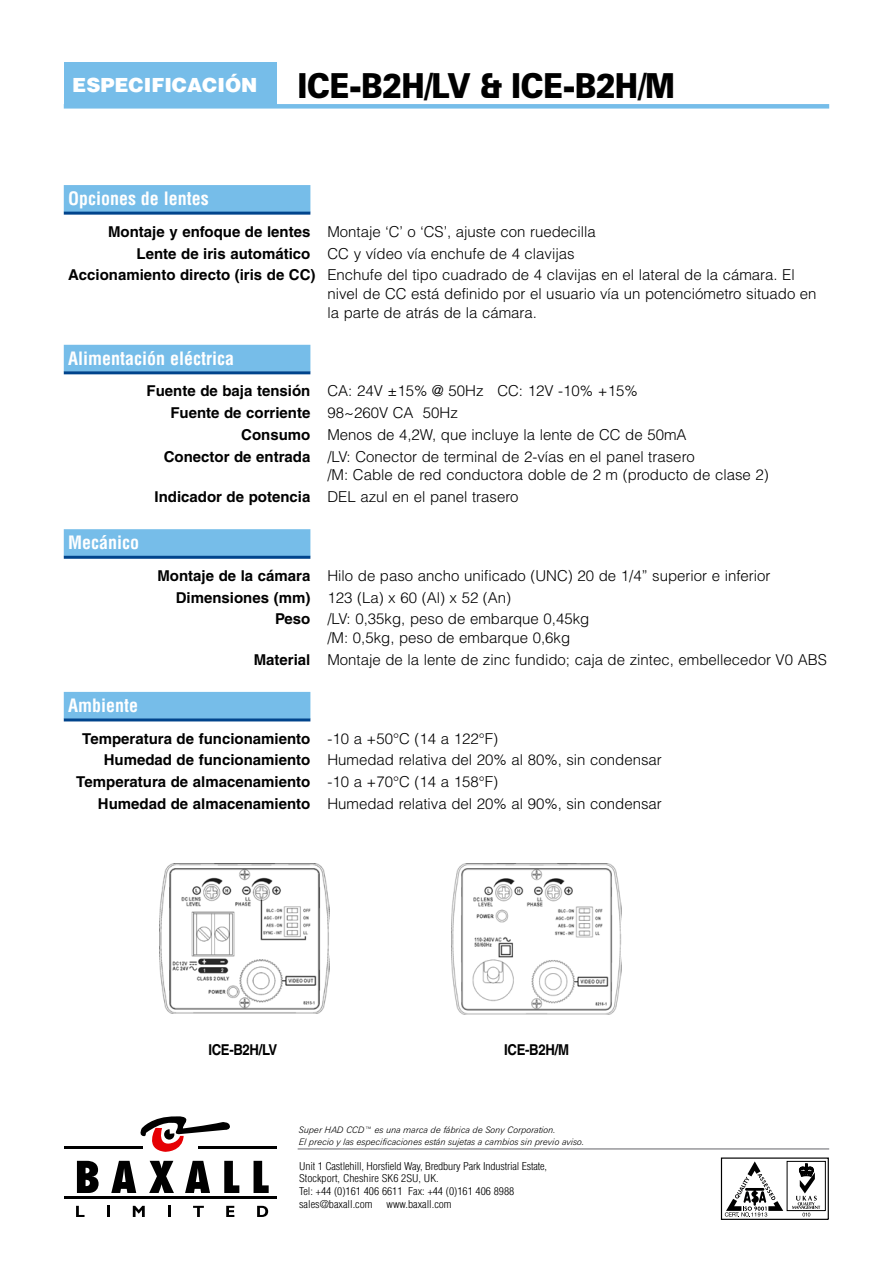
<style>
.page{position:relative;width:893px;height:1263px;background:#fff}
.page>*{position:absolute;margin:0;border:0;box-sizing:border-box;transform-origin:0 0}
.t1{font:900 34.5px "Zurich BT";letter-spacing:-.025em;color:#000;scale:.88 1}
.t2{font:700 condensed 18px "Helvetica";color:#fff}
.t3{font:300 15px/21.8px "Helvetica";color:#000}
.t4{font:700 15px "Helvetica";color:#000}
.t5{font:700 15px "Helvetica";color:#000;scale:.88 1}
.t6{font:300 condensed 10.5px/12.9px "Helvetica";color:#000;scale:1.1 1}
.t7{font:italic 300 9px/12px "Zurich BT";letter-spacing:-.01em;color:#000}
.s1{font-weight:700}
.s2{font-weight:300}
</style>
<div class="page">
<div style="left:64px;top:62px;width:212px;height:44px;background:#76bde9"></div>
<div style="left:64px;top:104px;width:765px;height:5px;background:#76bde9"></div>
<hr style="left:298px;top:1148px;width:531px;height:2px;background:#97979b">
<svg style="left:140px;top:1116px;width:90px;height:36px"></svg>
<svg style="left:77px;top:1161px;width:22px;height:32px"></svg>
<svg style="left:111px;top:1161px;width:25px;height:32px"></svg>
<svg style="left:149px;top:1161px;width:25px;height:32px"></svg>
<svg style="left:185px;top:1161px;width:25px;height:32px"></svg>
<svg style="left:224px;top:1161px;width:15px;height:32px"></svg>
<svg style="left:254px;top:1161px;width:15px;height:32px"></svg>
<hr style="left:64px;top:1197px;width:212px;height:2px;background:#000">
<hr style="left:64px;top:1147px;width:79px;height:2px;background:#000">
<hr style="left:198px;top:1147px;width:78px;height:2px;background:#000">
<svg style="left:76px;top:1206px;width:9px;height:11px"></svg>
<svg style="left:107px;top:1206px;width:3px;height:11px"></svg>
<svg style="left:133px;top:1206px;width:12px;height:11px"></svg>
<svg style="left:168px;top:1206px;width:3px;height:11px"></svg>
<svg style="left:193px;top:1206px;width:11px;height:11px"></svg>
<svg style="left:226px;top:1206px;width:8px;height:11px"></svg>
<svg style="left:257px;top:1206px;width:11px;height:11px"></svg>
<div style="left:721px;top:1157px;width:108px;height:63px;border:1px solid #000"></div>
<div style="left:787px;top:1161px;width:39px;height:50px;border:1px solid #000"></div>
<svg style="left:792px;top:1163px;width:28px;height:53px"></svg>
<svg style="left:725px;top:1161px;width:58px;height:56px"></svg>
<div style="left:64px;top:185px;width:246px;height:27px;background:#76bde9"></div>
<hr style="left:64px;top:212px;width:246px;height:3px;background:#00448c">
<div style="left:64px;top:345px;width:246px;height:27px;background:#76bde9"></div>
<hr style="left:64px;top:371px;width:246px;height:3px;background:#00448c">
<div style="left:64px;top:529px;width:246px;height:27px;background:#76bde9"></div>
<hr style="left:64px;top:556px;width:246px;height:3px;background:#00448c">
<div style="left:64px;top:692px;width:246px;height:27px;background:#76bde9"></div>
<hr style="left:64px;top:718px;width:246px;height:3px;background:#00448c">
<img style="left:159px;top:864px;width:170px;height:150px">
<img style="left:451px;top:864px;width:170px;height:150px">
<h1 class="t1" style="left:72px;top:65px;width:686px"><sup>ESPECIFICACIÓN</sup> ICE-B2H/LV &amp; ICE-B2H/M</h1>
<p class="t2" style="left:68px;top:188px;width:142px">Opciones de lentes</p>
<p class="t3" style="left:108px;top:220px;width:489px"><span class="s1">Montaje y enfoque de lentes</span> Montaje ‘C’ o ‘CS’, ajuste con ruedecilla</p>
<p class="t3" style="left:137px;top:242px;width:439px"><span class="s1">Lente de iris automático</span> CC y vídeo vía enchufe de 4 clavijas</p>
<p class="t3" style="left:68px;top:264px;width:728px"><span class="s1">Accionamiento directo (iris de CC)</span> Enchufe del tipo cuadrado de 4 clavijas en el lateral de la cámara. El</p>
<p class="t3" style="left:327px;top:284px;width:491px;line-height:18.8px">nivel de CC está definido por el usuario vía un potenciómetro situado en la parte de atrás de la cámara.</p>
<p class="t2" style="left:68px;top:347px;width:167px">Alimentación eléctrica</p>
<p class="t3" style="left:147px;top:380px;width:493px"><span class="s1">Fuente de baja tensión</span> CA: 24V ±15% @ 50Hz CC: 12V -10% +15%</p>
<p class="t4" style="left:170px;top:404px;width:289px">Fuente de corriente <span class="s2">98~260V CA 50Hz</span></p>
<p class="t3" style="left:241px;top:423px;width:447px"><span class="s1">Consumo</span> Menos de 4,2W, que incluye la lente de CC de 50mA</p>
<p class="t3" style="left:164px;top:445px;width:532px"><span class="s1">Conector de entrada</span> /LV: Conector de terminal de 2-vías en el panel trasero</p>
<p class="t3" style="left:155px;top:464px;width:616px;text-indent:173px">/M: Cable de red conductora doble de 2 m (producto de clase 2)<br><span class="s1">Indicador de potencia</span> DEL azul en el panel trasero</p>
<p class="t2" style="left:68px;top:532px;width:72px">Mecánico</p>
<p class="t3" style="left:157px;top:564px;width:615px"><span class="s1">Montaje de la cámara</span> Hilo de paso ancho unificado (UNC) 20 de 1/4” superior e inferior</p>
<p class="t3" style="left:176px;top:586px;width:337px"><span class="s1">Dimensiones (mm)</span> 123 (La) x 60 (Al) x 52 (An)</p>
<p class="t3" style="left:275px;top:608px;width:316px"><span class="s1">Peso</span> /LV: 0,35kg, peso de embarque 0,45kg</p>
<p class="t3" style="left:254px;top:626px;width:575px;text-indent:74px">/M: 0,5kg, peso de embarque 0,6kg<br><span class="s1">Material</span> Montaje de la lente de zinc fundido; caja de zintec, embellecedor V0 ABS</p>
<p class="t2" style="left:68px;top:695px;width:72px">Ambiente</p>
<p class="t4" style="left:82px;top:729px;width:418px">Temperatura de funcionamiento <span class="s2">-10 a +50°C (14 a 122°F)</span></p>
<p class="t3" style="left:104px;top:749px;width:560px"><span class="s1">Humedad de funcionamiento</span> Humedad relativa del 20% al 80%, sin condensar</p>
<p class="t4" style="left:76px;top:773px;width:423px">Temperatura de almacenamiento <span class="s2">-10 a +70°C (14 a 158°F)</span></p>
<p class="t3" style="left:98px;top:792px;width:566px"><span class="s1">Humedad de almacenamiento</span> Humedad relativa del 20% al 90%, sin condensar</p>
<p class="t5" style="left:208px;top:1041px;width:80px">ICE-B2H/LV</p>
<p class="t5" style="left:504px;top:1041px;width:75px">ICE-B2H/M</p>
<p class="t7" style="left:299px;top:1123px;width:287px">Super HAD CCD™ es una marca de fábrica de Sony Corporation.<br>El precio y las especificaciones están sujetas a cambios sin previo aviso.</p>
<p class="t6" style="left:299px;top:1159px;width:227px">Unit 1 Castlehill, Horsfield Way, Bredbury Park Industrial Estate, Stockport, Cheshire SK6 2SU, UK.<br>Tel: +44 (0)161 406 6611 Fax: +44 (0)161 406 8988 sales@baxall.com</p>
<p class="t6" style="left:387px;top:1198px;width:61px">www.baxall.com</p>
</div>
